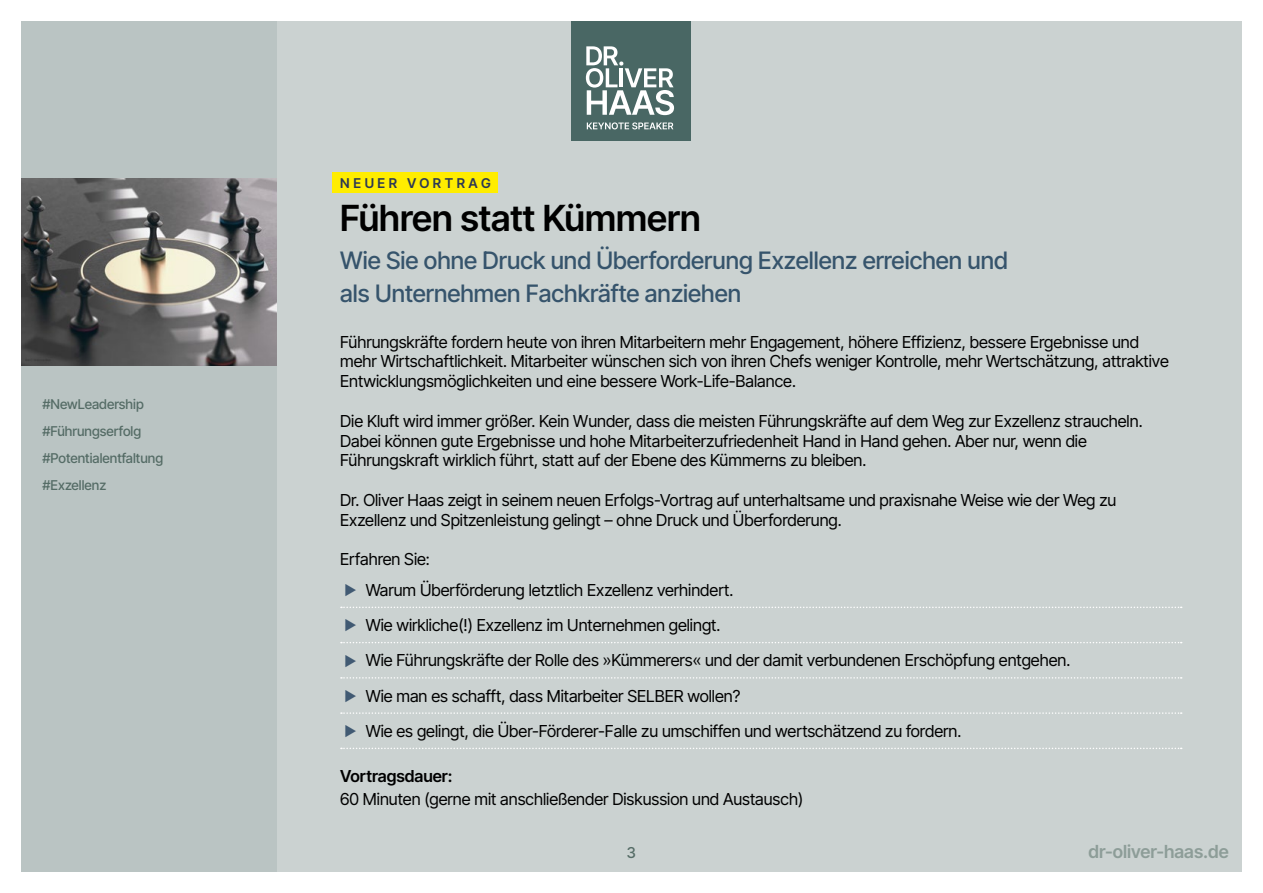
<style>
.page{position:relative;width:1263px;height:893px;background:#fff}
.page>*{position:absolute;margin:0;border:0;box-sizing:border-box;transform-origin:0 0}
.t1{font:600 36px "Inter Tight";color:#000}
.t2{font:500 24px/33px "Inter Tight";color:#36546c}
.t3{font:600 18px "Inter Tight";color:#8d9d98}
.t4{font:16.5px/19.8px "Inter Tight";color:#000}
.t5{font:600 16.5px "Inter Tight";color:#000}
.t6{font:500 15px "Inter Tight";color:#556c66}
.t7{font:500 13.5px/27px "Inter Tight";color:#556c66}
.t8{font:600 13.5px "Inter Tight";letter-spacing:.265em;color:#2c3854}
.s1{font-weight:500;font-size:13.5px;color:#415a73}
</style>
<div class="page">
<div style="left:21px;top:21px;width:1221px;height:851px;background:#cbd2d1"></div>
<div style="left:21px;top:21px;width:255px;height:851px;background:#bac4c3"></div>
<div style="left:572px;top:21px;width:119px;height:119px;background:#496764"></div>
<svg style="left:586px;top:46px;width:88px;height:69px"></svg>
<svg style="left:587px;top:122px;width:86px;height:7px"></svg>
<svg style="left:341px;top:607px;width:841px;height:1px"></svg>
<svg style="left:341px;top:642px;width:841px;height:1px"></svg>
<svg style="left:341px;top:677px;width:841px;height:2px"></svg>
<svg style="left:341px;top:712px;width:841px;height:2px"></svg>
<svg style="left:341px;top:748px;width:841px;height:1px"></svg>
<img style="left:21px;top:178px;width:255px;height:187px">
<div style="left:333px;top:172px;width:165px;height:21px;background:#ffed00"></div>
<p class="t7" style="left:43px;top:390px;width:122px">#NewLeadership #Führungserfolg #Potentialentfaltung #Exzellenz</p>
<p class="t8" style="left:340px;top:173px;width:152px">NEUER VORTRAG</p>
<h1 class="t1" style="left:340px;top:192px;width:362px">Führen statt Kümmern</h1>
<h2 class="t2" style="left:340px;top:243px;width:669px">Wie Sie ohne Druck und Überforderung Exzellenz erreichen und als Unternehmen Fachkräfte anziehen</h2>
<p class="t4" style="left:340px;top:331px;width:830px">Führungskräfte fordern heute von ihren Mitarbeitern mehr Engagement, höhere Effizienz, bessere Ergebnisse und mehr Wirtschaftlichkeit. Mitarbeiter wünschen sich von ihren Chefs weniger Kontrolle, mehr Wertschätzung, attraktive<br>Entwicklungsmöglichkeiten und eine bessere Work-Life-Balance.</p>
<p class="t4" style="left:340px;top:410px;width:804px">Die Kluft wird immer größer. Kein Wunder, dass die meisten Führungskräfte auf dem Weg zur Exzellenz straucheln.<br>Dabei können gute Ergebnisse und hohe Mitarbeiterzufriedenheit Hand in Hand gehen. Aber nur, wenn die<br>Führungskraft wirklich führt, statt auf der Ebene des Kümmerns zu bleiben.</p>
<p class="t4" style="left:340px;top:490px;width:778px">Dr. Oliver Haas zeigt in seinem neuen Erfolgs-Vortrag auf unterhaltsame und praxisnahe Weise wie der Weg zu<br>Exzellenz und Spitzenleistung gelingt – ohne Druck und Überforderung.</p>
<p class="t4" style="left:340px;top:544px;width:395px;line-height:30.5px">Erfahren Sie:<br><span class="s1">▶</span> Warum Überförderung letztlich Exzellenz verhindert.</p>
<p class="t4" style="left:344px;top:607px;width:727px;line-height:35.2px"><span class="s1">▶</span> Wie wirkliche(!) Exzellenz im Unternehmen gelingt.<br><span class="s1">▶</span> Wie Führungskräfte der Rolle des »Kümmerers« und der damit verbundenen Erschöpfung entgehen. <span class="s1">▶</span> Wie man es schafft, dass Mitarbeiter SELBER wollen?<br><span class="s1">▶</span> Wie es gelingt, die Über-Förderer-Falle zu umschiffen und wertschätzend zu fordern.</p>
<p class="t5" style="left:340px;top:764px;width:114px">Vortragsdauer:</p>
<p class="t4" style="left:340px;top:789px;width:464px">60 Minuten (gerne mit anschließender Diskussion und Austausch)</p>
<p class="t6" style="left:627px;top:841px;width:11px">3</p>
<p class="t3" style="left:1088px;top:839px;width:142px">dr-oliver-haas.de</p>
</div>
